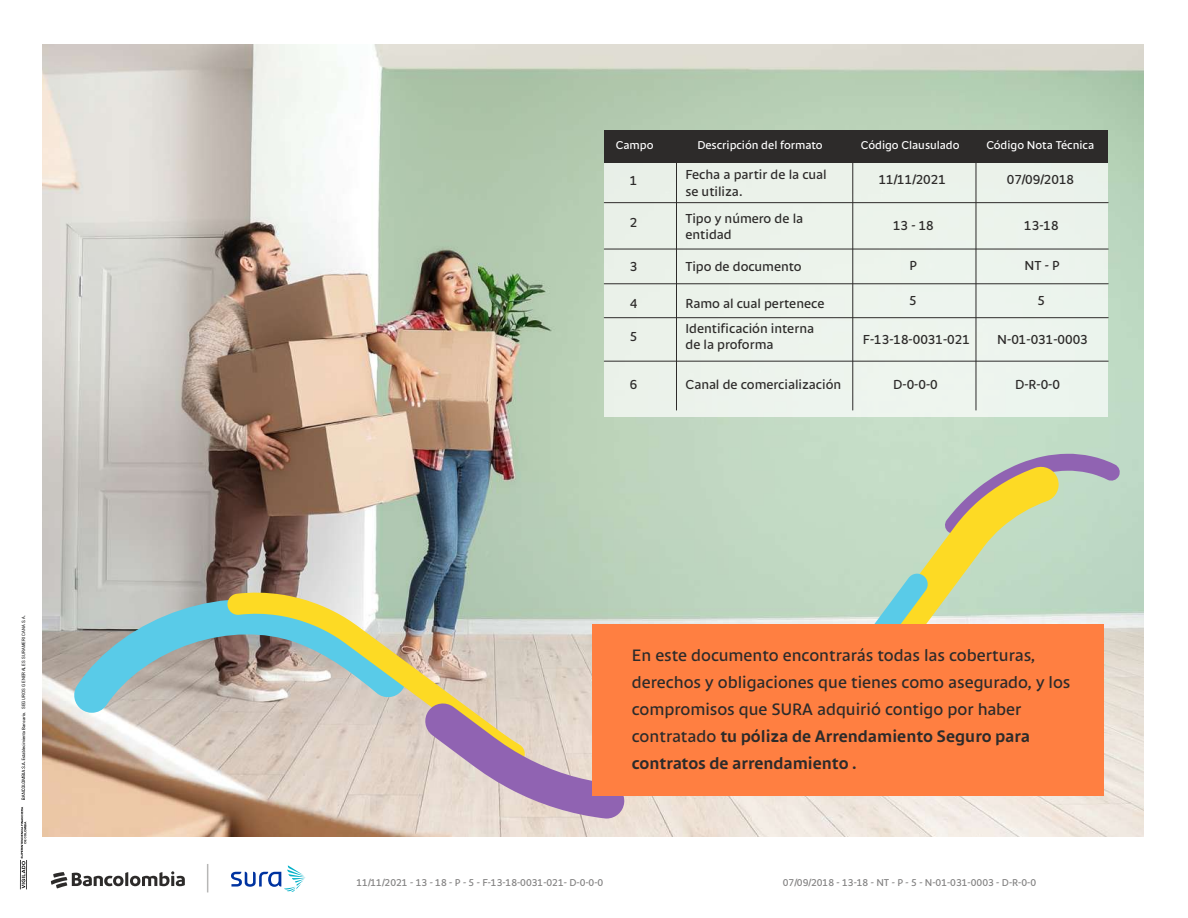
<style>
.page{position:relative;width:1188px;height:918px;background:#fff}
.page>*{position:absolute;margin:0;border:0;box-sizing:border-box;transform-origin:0 0}
.t1{font:17.55px/27px "CIB Font Sans";color:#2d2b2a}
.t2{font:13.8px/16.5px "CIB Font Sans";color:#2d2b2a}
.t3{font:12px "CIB Font Sans";color:#fff}
.t4{font:10.5px "CIB Font Sans";color:#848383}
.t5{font:4.5px "Arial Narrow";letter-spacing:.04em;color:#000002;scale:1.09 1}
.s1{font-weight:700}
</style>
<div class="page">
<img style="left:43px;top:44px;width:1101px;height:793px">
<div style="left:604px;top:162px;width:504px;height:254px;background:#ecf3eb"></div>
<div style="left:604px;top:130px;width:504px;height:32px;background:#2d2b2a"></div>
<hr style="left:676px;top:137px;width:1px;height:273px;background:#2d2b2a">
<hr style="left:852px;top:137px;width:1px;height:273px;background:#2d2b2a">
<hr style="left:976px;top:137px;width:1px;height:273px;background:#2d2b2a">
<hr style="left:604px;top:202px;width:504px;height:1px;background:#2d2b2a">
<hr style="left:604px;top:249px;width:504px;height:1px;background:#2d2b2a">
<hr style="left:604px;top:317px;width:504px;height:1px;background:#2d2b2a">
<hr style="left:604px;top:283px;width:504px;height:1px;background:#2d2b2a">
<hr style="left:604px;top:361px;width:504px;height:1px;background:#2d2b2a">
<svg style="left:858px;top:454px;width:263px;height:223px;background:#c8d3ae"></svg>
<svg style="left:72px;top:581px;width:336px;height:132px;background:#9bb5b8"></svg>
<svg style="left:227px;top:592px;width:299px;height:172px;background:#c2c1a8"></svg>
<svg style="left:718px;top:572px;width:211px;height:53px;background:#bcd6be"></svg>
<svg style="left:423px;top:701px;width:202px;height:118px;background:#c8afbd"></svg>
<div style="left:593px;top:625px;width:511px;height:171px;background:#ff7f41"></div>
<svg style="left:51px;top:871px;width:134px;height:18px"></svg>
<svg style="left:207px;top:864px;width:1px;height:28px"></svg>
<svg style="left:231px;top:865px;width:74px;height:27px"></svg>
<svg style="left:22px;top:712px;width:4px;height:88px"></svg>
<svg style="left:20px;top:807px;width:7px;height:82px"></svg>
<p class="t5" style="left:20px;top:709px;width:88px;rotate:-90deg">SEGUROS GENERALES SURAMERICANA S.A.</p>
<p class="t3" style="left:616px;top:138px;width:39px">Campo</p>
<p class="t3" style="left:697px;top:138px;width:127px">Descripción del formato</p>
<p class="t3" style="left:861px;top:138px;width:100px">Código Clausulado</p>
<p class="t3" style="left:986px;top:138px;width:109px">Código Nota Técnica</p>
<p class="t2" style="left:630px;top:172px;width:9px">1</p>
<p class="t2" style="left:630px;top:213px;width:9px">2</p>
<p class="t2" style="left:630px;top:258px;width:9px">3</p>
<p class="t2" style="left:630px;top:294px;width:9px">4</p>
<p class="t2" style="left:630px;top:328px;width:9px">5</p>
<p class="t2" style="left:685px;top:166px;width:143px">Fecha a partir de la cual se utiliza.</p>
<p class="t2" style="left:879px;top:171px;width:69px">11/11/2021</p>
<p class="t2" style="left:1007px;top:171px;width:69px">07/09/2018</p>
<p class="t2" style="left:686px;top:209px;width:119px">Tipo y número de la entidad</p>
<p class="t2" style="left:686px;top:258px;width:118px">Tipo de documento</p>
<p class="t2" style="left:686px;top:290px;width:140px;line-height:24.9px">Ramo al cual pertenece<br>Identificación interna</p>
<p class="t2" style="left:686px;top:336px;width:90px">de la proforma</p>
<p class="t2" style="left:893px;top:216px;width:42px">13 - 18</p>
<p class="t2" style="left:1024px;top:216px;width:36px">13-18</p>
<p class="t2" style="left:909px;top:257px;width:9px">P</p>
<p class="t2" style="left:1025px;top:257px;width:37px">NT - P</p>
<p class="t2" style="left:909px;top:292px;width:9px">5</p>
<p class="t2" style="left:1037px;top:292px;width:9px">5</p>
<p class="t2" style="left:863px;top:331px;width:109px">F-13-18-0031-021</p>
<p class="t2" style="left:997px;top:331px;width:92px">N-01-031-0003</p>
<p class="t2" style="left:630px;top:375px;width:9px">6</p>
<p class="t2" style="left:685px;top:375px;width:157px">Canal de comercialización</p>
<p class="t2" style="left:893px;top:375px;width:46px">D-0-0-0</p>
<p class="t2" style="left:1015px;top:375px;width:46px">D-R-0-0</p>
<p class="t1" style="left:632px;top:641px;width:440px">En este documento encontrarás todas las coberturas, derechos y obligaciones que tienes como asegurado, y los compromisos que SURA adquirió contigo por haber contratado <span class="s1">tu póliza de Arrendamiento Seguro para contratos de arrendamiento .</span></p>
<p class="t4" style="left:356px;top:876px;width:248px">11/11/2021 - 13 - 18 - P - 5 - F-13-18-0031-021- D-0-0-0</p>
<p class="t4" style="left:783px;top:876px;width:255px">07/09/2018 - 13-18 - NT - P - 5 - N-01-031-0003 - D-R-0-0</p>
</div>
